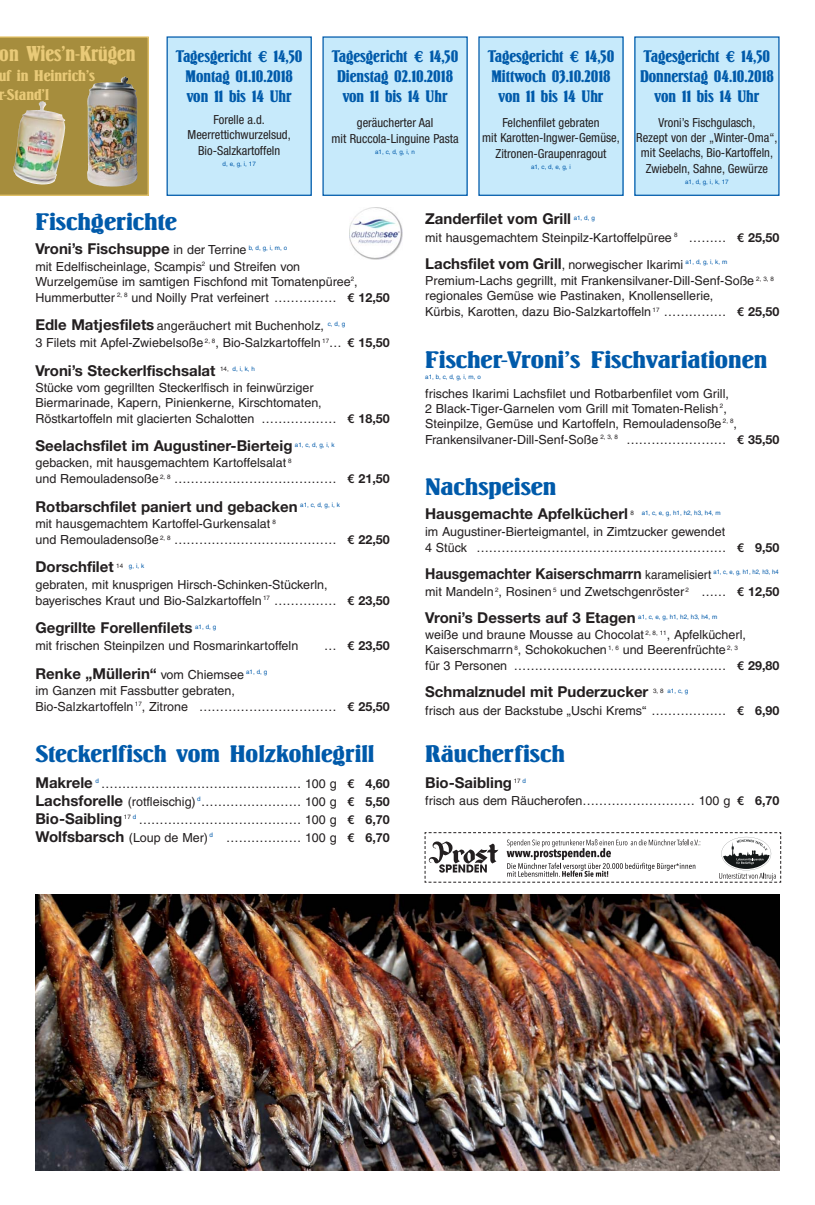
<style>
.page{position:relative;width:815px;height:1205px;background:#fff}
.page>*{position:absolute;margin:0;border:0;box-sizing:border-box;transform-origin:0 0}
.t1{font:25px "Springfield D";color:#005aaa;scale:1.25 1}
.t2{font:25px "Springfield D";color:#005aaa;scale:1.2 1}
.t3{font:22.5px "Springfield D";color:#e9ca78}
.t4{font:17.5px/19.9px "Springfield D";color:#005aaa;text-align:center}
.t5{font:16.25px/18.8px "Springfield D";color:#e9ca78;scale:1.1 1}
.t6{font:700 15px "Helvetica Neue";color:#231f20}
.t7{font:700 15px "Helvetica Neue";color:#231f20;scale:.93 1}
.t8{font:12.5px/15.5px "Helvetica";color:#231f20}
.t9{font:condensed 12.5px/15.5px "Helvetica Neue";color:#231f20;text-align:center}
.t10{font:700 12.5px "Helvetica Neue";color:#231f20}
.t11{font:6.25px "Helvetica";color:#005aaa}
.t12{font:6.25px "Helvetica";color:#231f20}
.s1{font-family:"Linotype Euro Font Rto S";font-size:15px}
.s2{font-family:"Helvetica";font-weight:400;font-size:12.5px}
.s3{font-family:"Linotype Euro Font Rto S"}
.s4{font-family:"Helvetica Neue";font-weight:700}
.s5{font-family:"Helvetica Neue";font-weight:700;font-size:15px}
.s6{color:#231f20}
.s7{font-family:"Helvetica";font-weight:400}
.s8{font-family:"Linotype Euro Font Rto S";font-weight:400}
.s9{color:#005aaa}
</style>
<div class="page">
<div style="left:167px;top:37px;width:144px;height:158px;background:#c7eafb"></div>
<div style="left:167px;top:36px;width:145px;height:160px;border:1px solid #005aaa"></div>
<div style="left:323px;top:37px;width:144px;height:158px;background:#c7eafb"></div>
<div style="left:322px;top:36px;width:146px;height:160px;border:1px solid #005aaa"></div>
<div style="left:479px;top:37px;width:144px;height:158px;background:#c7eafb"></div>
<div style="left:635px;top:37px;width:144px;height:158px;background:#c7eafb"></div>
<div style="left:634px;top:36px;width:146px;height:160px;border:1px solid #005aaa"></div>
<img style="left:35px;top:894px;width:745px;height:276px">
<img style="left:349px;top:207px;width:53px;height:53px">
<img style="left:0;top:36px;width:149px;height:160px">
<img style="left:126px;top:83px;width:12px;height:95px">
<img style="left:44px;top:101px;width:21px;height:23px">
<svg style="left:425px;top:832px;width:356px;height:51px"></svg>
<h2 class="t3" style="left:0;top:45px;width:137px">on Wies’n-Krügen</h2>
<h3 class="t5" style="left:-1px;top:68px;width:89px">uf in Heinrich’s r-Stand’l</h3>
<h3 class="t4" style="left:176px;top:48px;width:128px">Tagesgericht <span class="s1">A</span> 14,50<br>Montag 01.10.2018 von 11 bis 14 Uhr</h3>
<p class="t9" style="left:188px;top:113px;width:105px">Forelle a.d.<br>Meerrettichwurzelsud,<br>Bio-Salzkartoffeln</p>
<p class="t11" style="left:223px;top:162px;width:35px">d, e, g, i, 17</p>
<h3 class="t4" style="left:332px;top:48px;width:128px">Tagesgericht <span class="s1">A</span> 14,50<br>Dienstag 02.10.2018 von 11 bis 14 Uhr</h3>
<p class="t9" style="left:332px;top:115px;width:128px;line-height:15.9px">geräucherter Aal<br>mit Ruccola-Linguine Pasta</p>
<p class="t11" style="left:375px;top:149px;width:42px">a1, c, d, g, i, n</p>
<h3 class="t4" style="left:488px;top:48px;width:128px">Tagesgericht <span class="s1">A</span> 14,50<br>Mittwoch 03.10.2018 von 11 bis 14 Uhr</h3>
<p class="t9" style="left:482px;top:115px;width:139px">Felchenfilet gebraten<br>mit Karotten-Ingwer-Gemüse,<br>Zitronen-Graupenragout</p>
<p class="t11" style="left:531px;top:164px;width:41px">a1, c, d, e, g, i</p>
<h3 class="t4" style="left:640px;top:48px;width:135px">Tagesgericht <span class="s1">A</span> 14,50<br>Donnerstag 04.10.2018 von 11 bis 14 Uhr</h3>
<p class="t9" style="left:636px;top:116px;width:143px">Vroni’s Fischgulasch,<br>Rezept von der „Winter-Oma“, mit Seelachs, Bio-Kartoffeln,<br>Zwiebeln, Sahne, Gewürze</p>
<p class="t11" style="left:685px;top:179px;width:45px">a1, d, g, i, k, 17</p>
<h1 class="t1" style="left:35px;top:212px;width:115px">Fischgerichte</h1>
<p class="t6" style="left:35px;top:244px;width:253px">Vroni’s Fischsuppe <span class="s2">in der Terrine</span> <sup>b,</sup> <sup>d,</sup> <sup>g,</sup> <sup>i,</sup> <sup>m,</sup> <sup>o</sup></p>
<p class="t8" style="left:35px;top:260px;width:356px">mit Edelfischeinlage, Scampis<sup>2</sup> und Streifen von<br>Wurzelgemüse im samtigen Fischfond mit Tomatenpüree<sup>2</sup>,<br>Hummerbutter <sup>2,</sup> <sup>8</sup> und Noilly Prat verfeinert …………… <span class="s3">O</span> <span class="s4">12,50</span></p>
<p class="t8" style="left:35px;top:318px;width:356px;line-height:17.2px"><span class="s5">Edle Matjesfilets</span> angeräuchert mit Buchenholz, <sup>c,</sup> <sup>d,</sup> <sup>g<br></sup>3 Filets mit Apfel-Zwiebelsoße <sup>2,</sup> <sup>8</sup>, Bio-Salzkartoffeln <sup>17</sup>… <span class="s3">O</span> <span class="s4">15,50</span></p>
<p class="t6" style="left:35px;top:365px;width:182px">Vroni’s Steckerlfischsalat</p>
<p class="t11" style="left:220px;top:367px;width:36px"><span class="s6">14,</span> d, i, k, h</p>
<p class="t8" style="left:35px;top:381px;width:356px">Stücke vom gegrillten Steckerlfisch in feinwürziger<br>Biermarinade, Kapern, Pinienkerne, Kirschtomaten,<br>Röstkartoffeln mit glacierten Schalotten ……………… <span class="s3">O</span> <span class="s4">18,50</span></p>
<p class="t6" style="left:35px;top:440px;width:259px">Seelachsfilet im Augustiner-Bierteig</p>
<p class="t11" style="left:295px;top:442px;width:41px">a1, c, d, g, i, k</p>
<p class="t8" style="left:35px;top:456px;width:356px;line-height:16px">gebacken, mit hausgemachtem Kartoffelsalat <sup>8<br></sup>und Remouladensoße <sup>2,</sup> <sup>8</sup> ………………………………… <span class="s3">O</span> <span class="s4">21,50</span></p>
<p class="t6" style="left:35px;top:501px;width:264px">Rotbarschfilet paniert und gebacken</p>
<p class="t11" style="left:300px;top:503px;width:41px">a1, c, d, g, i, k</p>
<p class="t8" style="left:35px;top:517px;width:356px;line-height:16px">mit hausgemachtem Kartoffel-Gurkensalat <sup>8<br></sup>und Remouladensoße <sup>2,</sup> <sup>8</sup> ………………………………… <span class="s3">O</span> <span class="s4">22,50</span></p>
<p class="t6" style="left:35px;top:561px;width:80px">Dorschfilet</p>
<p class="t11" style="left:116px;top:563px;width:29px"><span class="s6">14</span> g, i, k</p>
<p class="t8" style="left:35px;top:577px;width:356px;line-height:16px">gebraten, mit knusprigen Hirsch-Schinken-Stückerln, bayerisches Kraut und Bio-Salzkartoffeln <sup>17</sup> …………… <span class="s3">O</span> <span class="s4">23,50</span></p>
<p class="t6" style="left:35px;top:622px;width:159px">Gegrillte Forellenfilets</p>
<p class="t11" style="left:195px;top:624px;width:23px">a1, d, g</p>
<p class="t8" style="left:35px;top:639px;width:264px">mit frischen Steinpilzen und Rosmarinkartoffeln</p>
<p class="t10" style="left:324px;top:641px;width:67px"><span class="s7">…</span> <span class="s8">O</span> 23,50</p>
<p class="t6" style="left:35px;top:668px;width:233px">Renke „Müllerin“ <span class="s2">vom Chiemsee</span> <sup>a1,</sup> <sup>d,</sup> <sup>g</sup></p>
<p class="t8" style="left:35px;top:683px;width:356px;line-height:16px">im Ganzen mit Fassbutter gebraten,<br>Bio-Salzkartoffeln <sup>17</sup>, Zitrone …………………………… <span class="s3">O</span> <span class="s4">25,50</span></p>
<p class="t6" style="left:425px;top:214px;width:147px">Zanderfilet vom Grill</p>
<p class="t11" style="left:574px;top:215px;width:23px">a1, d, g</p>
<p class="t8" style="left:425px;top:225px;width:356px;line-height:27px">mit hausgemachtem Steinpilz-Kartoffelpüree <sup>8</sup> ……… <span class="s3">O</span> <span class="s4">25,50<br></span><span class="s5">Lachsfilet vom Grill</span>, norwegischer Ikarimi <sup>a1,</sup> <sup>d,</sup> <sup>g,</sup> <sup>i,</sup> <sup>k,</sup> <sup>m</sup></p>
<p class="t8" style="left:425px;top:274px;width:356px">Premium-Lachs gegrillt, mit Frankensilvaner-Dill-Senf-Soße <sup>2,</sup> <sup>3,</sup> <sup>8 </sup>regionales Gemüse wie Pastinaken, Knollensellerie,<br>Kürbis, Karotten, dazu Bio-Salzkartoffeln <sup>17</sup> …………… <span class="s3">O</span> <span class="s4">25,50</span></p>
<h1 class="t1" style="left:425px;top:349px;width:275px">Fischer-Vroni’s Fischvariationen</h1>
<p class="t11" style="left:425px;top:375px;width:57px">a1, b, c, d, g, i, m, o</p>
<p class="t8" style="left:425px;top:387px;width:356px">frisches Ikarimi Lachsfilet und Rotbarbenfilet vom Grill,<br>2 Black-Tiger-Garnelen vom Grill mit Tomaten-Relish <sup>2</sup>, Steinpilze, Gemüse und Kartoffeln, Remouladensoße <sup>2,</sup> <sup>8</sup>, Frankensilvaner-Dill-Senf-Soße <sup>2,</sup> <sup>3,</sup> <sup>8</sup> …………………… <span class="s3">O</span> <span class="s4">35,50</span></p>
<h1 class="t1" style="left:425px;top:477px;width:106px">Nachspeisen</h1>
<p class="t6" style="left:425px;top:509px;width:204px">Hausgemachte Apfelkücherl</p>
<p class="t11" style="left:631px;top:510px;width:92px"><span class="s6">8</span> a1, c, e, g, h1, h2, h3, h4, m</p>
<p class="t8" style="left:425px;top:524px;width:356px;line-height:16px">im Augustiner-Bierteigmantel, in Zimtzucker gewendet<br>4 Stück …………………………………………………… <span class="s3">O</span> <span class="s4">9,50</span></p>
<p class="t7" style="left:425px;top:568px;width:382px">Hausgemachter Kaiserschmarrn <span class="s2">karamelisiert</span> <sup>a1,</sup> <sup>c,</sup> <sup>e,</sup> <sup>g,</sup> <sup>h1,</sup> <sup>h2,</sup> <sup>h3,</sup> <sup>h4</sup></p>
<p class="t8" style="left:425px;top:585px;width:356px">mit Mandeln <sup>2</sup>, Rosinen <sup>5</sup> und Zwetschgenröster <sup>2</sup> …… <span class="s3">O</span> <span class="s4">12,50</span></p>
<p class="t6" style="left:425px;top:612px;width:212px">Vroni’s Desserts auf 3 Etagen</p>
<p class="t11" style="left:638px;top:614px;width:81px">a1, c, e, g, h1, h2, h3, h4, m</p>
<p class="t8" style="left:425px;top:628px;width:356px">weiße und braune Mousse au Chocolat <sup>2,</sup> <sup>8,</sup> <sup>11</sup>, Apfelkücherl,<br>Kaiserschmarrn <sup>8</sup>, Schokokuchen <sup>1,</sup> <sup>6</sup> und Beerenfrüchte <sup>2,</sup> <sup>3<br></sup>für 3 Personen …………………………………………… <span class="s3">O</span> <span class="s4">29,80</span></p>
<p class="t6" style="left:425px;top:687px;width:225px">Schmalznudel mit Puderzucker</p>
<p class="t11" style="left:653px;top:688px;width:37px"><span class="s6">3, 8</span> a1, c, g</p>
<p class="t8" style="left:425px;top:704px;width:356px">frisch aus der Backstube „Uschi Krems“ ……………… <span class="s3">O</span> <span class="s4">6,90</span></p>
<h1 class="t2" style="left:35px;top:744px;width:284px">Steckerlfisch vom Holzkohlegrill</h1>
<h1 class="t1" style="left:425px;top:744px;width:113px">Räucherfisch</h1>
<p class="t6" style="left:35px;top:777px;width:59px">Makrele</p>
<p class="t6" style="left:425px;top:777px;width:88px">Bio-Saibling</p>
<p class="t12" style="left:514px;top:779px;width:14px">17 <span class="s9">d</span></p>
<p class="t8" style="left:425px;top:794px;width:356px">frisch aus dem Räucherofen……………………… 100 g <span class="s3">O</span> <span class="s4">6,70</span></p>
<p class="t8" style="left:35px;top:775px;width:356px;line-height:18px;text-align:right"><sup>d</sup> ………………………………………… 100 g <span class="s3">O</span> <span class="s4">4,60<br></span><span class="s5">Lachsforelle</span> (rotfleischig) <sup>d</sup>…………………… 100 g <span class="s3">O</span> <span class="s4">5,50</span></p>
<p class="t6" style="left:35px;top:813px;width:88px">Bio-Saibling</p>
<p class="t8" style="left:35px;top:811px;width:356px;line-height:18px;text-align:right"><sup>17</sup> <sup>d</sup> ………………………………… 100 g <span class="s3">O</span> <span class="s4">6,70<br></span><span class="s5">Wolfsbarsch</span> (Loup de Mer) <sup>d</sup> ……………… 100 g <span class="s3">O</span> <span class="s4">6,70</span></p>
</div>
